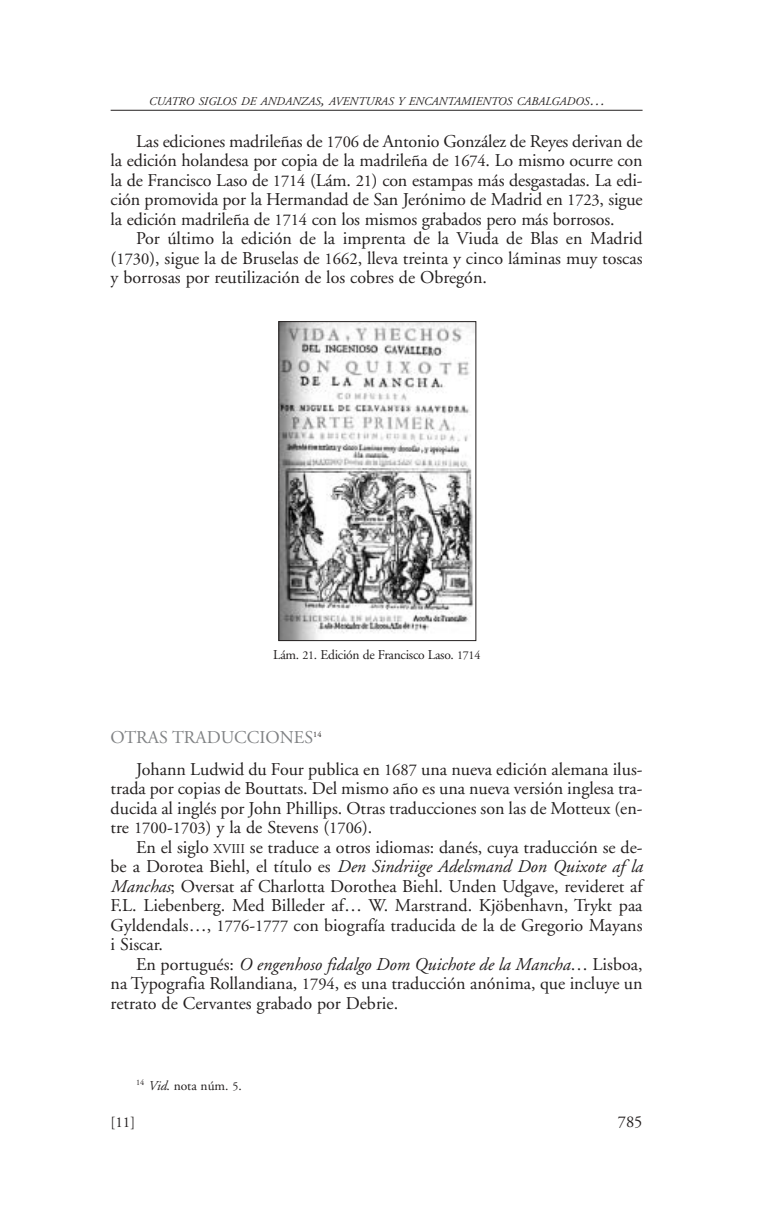
<style>
.page{position:relative;width:783px;height:1212px;background:#fff}
.page>*{position:absolute;margin:0;border:0;box-sizing:border-box;transform-origin:0 0}
.t1{font:18px/19.5px "Adobe Garamond";color:#231f1f;text-align:justify}
.t2{font:16.5px "Adobe Garamond";color:#231f1f}
.t3{font:15px "Adobe Garamond";color:#231f1f}
.t4{font:13.5px "Adobe Garamond";letter-spacing:-.02em;color:#231f1f}
.t5{font:italic 11.85px "Adobe Garamond";color:#231f1f}
.s1{font-size:15.75px}
.s2{font-size:16.5px}
.s3{font-size:12px}
.s4{color:#808284}
.s5{font-size:13.5px}
.s6{font-style:italic}
</style>
<div class="page">
<img style="left:280px;top:323px;width:194px;height:316px">
<div style="left:278px;top:321px;width:198px;height:320px;border:1px solid #231f1f"></div>
<hr style="left:111px;top:110px;width:531px;height:1px;background:#231f1f">
<p class="t5" style="left:148px;top:96px;width:457px">CUATRO SIGLOS DE ANDANZAS<span class="s1">,</span> AVENTURAS Y ENCANTAMIENTOS CABALGADOS<span class="s1">…</span></p>
<p class="t1" style="left:111px;top:133px;width:533px;text-indent:26px">Las ediciones madrileñas de <span class="s2">1706</span> de Antonio González de Reyes derivan de la edición holandesa por copia de la madrileña de <span class="s2">1674</span>. Lo mismo ocurre con la de Francisco Laso de <span class="s2">1714</span> (Lám. <span class="s2">21</span>) con estampas más desgastadas. La edi&shy;ción promovida por la Hermandad de San Jerónimo de Madrid en <span class="s2">1723</span>, sigue la edición madrileña de <span class="s2">1714</span> con los mismos grabados pero más borrosos.</p>
<p class="t1" style="left:111px;top:230px;width:533px;text-indent:26px">Por último la edición de la imprenta de la Viuda de Blas en Madrid (<span class="s2">1730</span>), sigue la de Bruselas de <span class="s2">1662</span>, lleva treinta y cinco láminas muy toscas y borrosas por reutilización de los cobres de Obregón.</p>
<p class="t4" style="left:273px;top:649px;width:209px">Lám. <span class="s3">21</span>. Edición de Francisco Laso. <span class="s3">1714</span></p>
<p class="t1" style="left:136px;top:722px;width:507px;line-height:32.2px;text-indent:-26px"><span class="s4">OTRAS TRADUCCIONES</span><sup>14<br></sup>Johann Ludwid du Four publica en <span class="s2">1687</span> una nueva edición alemana ilus-</p>
<p class="t1" style="left:111px;top:780px;width:533px">trada por copias de Bouttats. Del mismo año es una nueva versión inglesa tra&shy;ducida al inglés por John Phillips. Otras traducciones son las de Motteux (en&shy;tre <span class="s2">1700</span>-<span class="s2">1703</span>) y la de Stevens (<span class="s2">1706</span>).</p>
<p class="t1" style="left:111px;top:839px;width:533px;text-indent:26px">En el siglo <span class="s5">XVIII</span> se traduce a otros idiomas: danés, cuya traducción se de&shy;be a Dorotea Biehl, el título es <span class="s6">Den Sindriige Adelsmand Don Quixote af la Manchas</span>; Oversat af Charlotta Dorothea Biehl. Unden Udgave, revideret af F.L. Liebenberg. Med Billeder af… W. Marstrand. Kjöbenhavn, Trykt paa Gyldendals…, <span class="s2">1776</span>-<span class="s2">1777</span> con biografía traducida de la de Gregorio Mayans i Siscar.</p>
<p class="t1" style="left:111px;top:956px;width:533px;text-indent:26px">En portugués: <span class="s6">O engenhoso fidalgo Dom Quichote de la Mancha</span>… Lisboa, na Typografia Rollandiana, <span class="s2">1794</span>, es una traducción anónima, que incluye un retrato de Cervantes grabado por Debrie.</p>
<p class="t4" style="left:136px;top:1080px;width:107px"><sup>14</sup> <span class="s6">Vid</span>. nota núm. <span class="s3">5</span>.</p>
<p class="t3" style="left:111px;top:1116px;width:26px">[11]</p>
<p class="t2" style="left:617px;top:1115px;width:26px">785</p>
</div>
